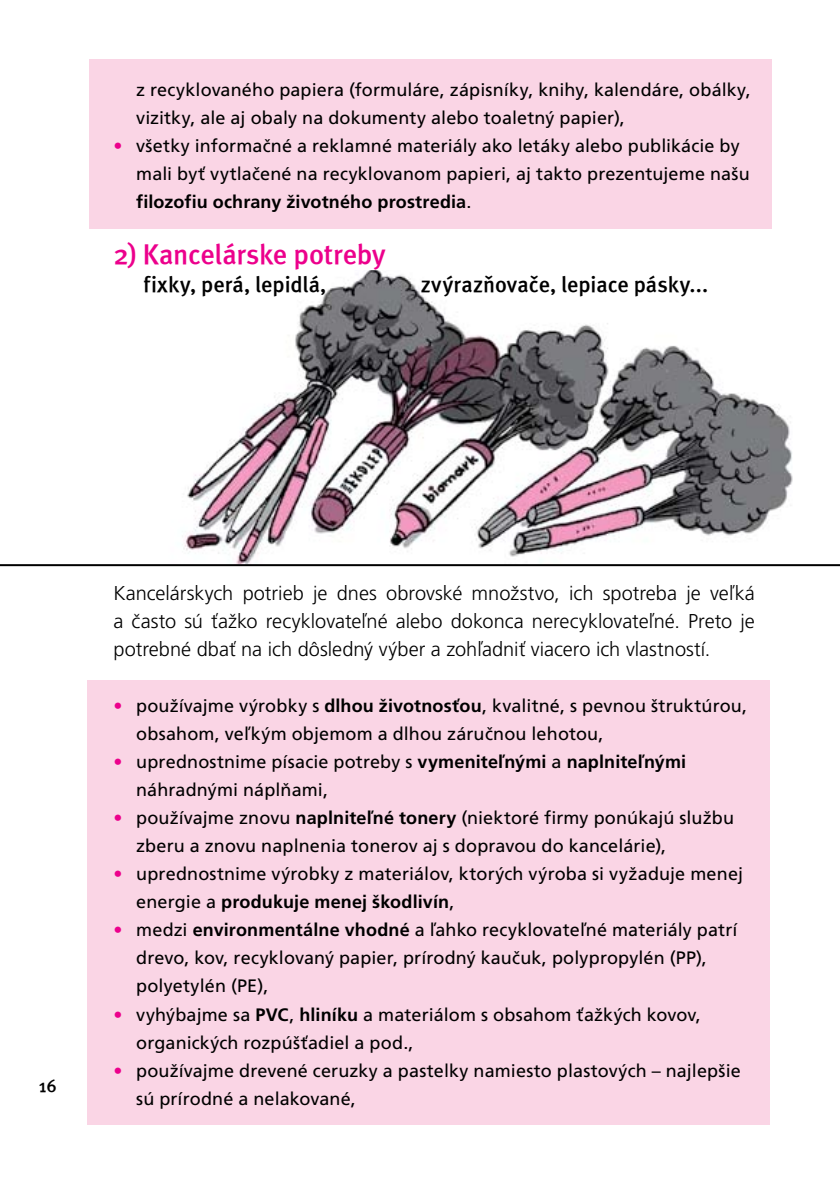
<style>
.page{position:relative;width:840px;height:1191px;background:#fff}
.page>*{position:absolute;margin:0;border:0;box-sizing:border-box;transform-origin:0 0}
.t1{font:28px "Meta Medium CE";letter-spacing:-.005em;color:#ec008c}
.t2{font:22px "Meta Medium CE";color:#000}
.t3{font:300 20px/28px "Frutiger CE";color:#000;text-align:justify}
.t4{font:18px "Frutiger CE";letter-spacing:.005em;color:#000}
.t5{font:700 18px "Frutiger CE";letter-spacing:.01em;color:#000}
.t6{font:18px "Meta Medium CE";color:#000}
.s1{color:#ec008c}
.s2{font-weight:400}
.s3{font-weight:700}
</style>
<div class="page">
<img style="left:183px;top:270px;width:610px;height:294px">
<hr style="left:0;top:564px;width:839px;height:2px;background:#000">
<div style="left:89px;top:60px;width:682px;height:169px;background:#fad5e5"></div>
<div style="left:87px;top:680px;width:682px;height:444px;background:#fad5e5"></div>
<p class="t4" style="left:136px;top:79px;width:615px">z recyklovaného papiera (formuláre, zápisníky, knihy, kalendáre, obálky,</p>
<p class="t4" style="left:136px;top:107px;width:490px">vizitky, ale aj obaly na dokumenty alebo toaletný papier),</p>
<p class="t4" style="left:113px;top:135px;width:627px"><span class="s1">·</span> všetky informačné a reklamné materiály ako letáky alebo publikácie by</p>
<p class="t4" style="left:136px;top:163px;width:614px">mali byť vytlačené na recyklovanom papieri, aj takto prezentujeme našu</p>
<p class="t5" style="left:136px;top:191px;width:337px">filozofiu ochrany životného prostredia<span class="s2">.</span></p>
<h1 class="t1" style="left:113px;top:237px;width:274px">2) Kancelárske potreby</h1>
<p class="t2" style="left:143px;top:271px;width:184px">fixky, perá, lepidlá,</p>
<p class="t2" style="left:420px;top:271px;width:289px">zvýrazňovače, lepiace pásky...</p>
<p class="t6" style="left:39px;top:1074px;width:20px">16</p>
<p class="t3" style="left:113px;top:579px;width:642px">Kancelárskych potrieb je dnes obrovské množstvo, ich spotreba je veľká a často sú ťažko recyklovateľné alebo dokonca nerecyklovateľné. Preto je potrebné dbať na ich dôsledný výber a zohľadniť viacero ich vlastností.</p>
<p class="t4" style="left:113px;top:695px;width:634px"><span class="s1">·</span> používajme výrobky s <span class="s3">dlhou životnosťou</span>, kvalitné, s pevnou štruktúrou,</p>
<p class="t4" style="left:136px;top:723px;width:468px">obsahom, veľkým objemom a dlhou záručnou lehotou,</p>
<p class="t4" style="left:113px;top:751px;width:574px"><span class="s1">·</span> uprednostnime písacie potreby s <span class="s3">vymeniteľnými</span> a <span class="s3">naplniteľnými</span></p>
<p class="t4" style="left:136px;top:779px;width:193px">náhradnými náplňami,</p>
<p class="t4" style="left:113px;top:807px;width:621px"><span class="s1">·</span> používajme znovu <span class="s3">naplniteľné tonery</span> (niektoré firmy ponúkajú službu</p>
<p class="t4" style="left:136px;top:835px;width:531px">zberu a znovu naplnenia tonerov aj s dopravou do kancelárie),</p>
<p class="t4" style="left:113px;top:863px;width:630px"><span class="s1">·</span> uprednostnime výrobky z materiálov, ktorých výroba si vyžaduje menej</p>
<p class="t5" style="left:136px;top:891px;width:319px"><span class="s2">energie a</span> produkuje menej škodlivín<span class="s2">,</span></p>
<p class="t4" style="left:113px;top:919px;width:625px"><span class="s1">·</span> medzi <span class="s3">environmentálne vhodné</span> a ľahko recyklovateľné materiály patrí</p>
<p class="t4" style="left:136px;top:947px;width:572px">drevo, kov, recyklovaný papier, prírodný kaučuk, polypropylén (PP),</p>
<p class="t4" style="left:136px;top:975px;width:134px">polyetylén (PE),</p>
<p class="t4" style="left:113px;top:1003px;width:588px"><span class="s1">·</span> vyhýbajme sa <span class="s3">PVC</span>, <span class="s3">hliníku</span> a materiálom s obsahom ťažkých kovov,</p>
<p class="t4" style="left:136px;top:1031px;width:279px">organických rozpúšťadiel a pod.,</p>
<p class="t4" style="left:113px;top:1059px;width:628px"><span class="s1">·</span> používajme drevené ceruzky a pastelky namiesto plastových – najlepšie</p>
<p class="t4" style="left:136px;top:1087px;width:221px">sú prírodné a nelakované,</p>
</div>
